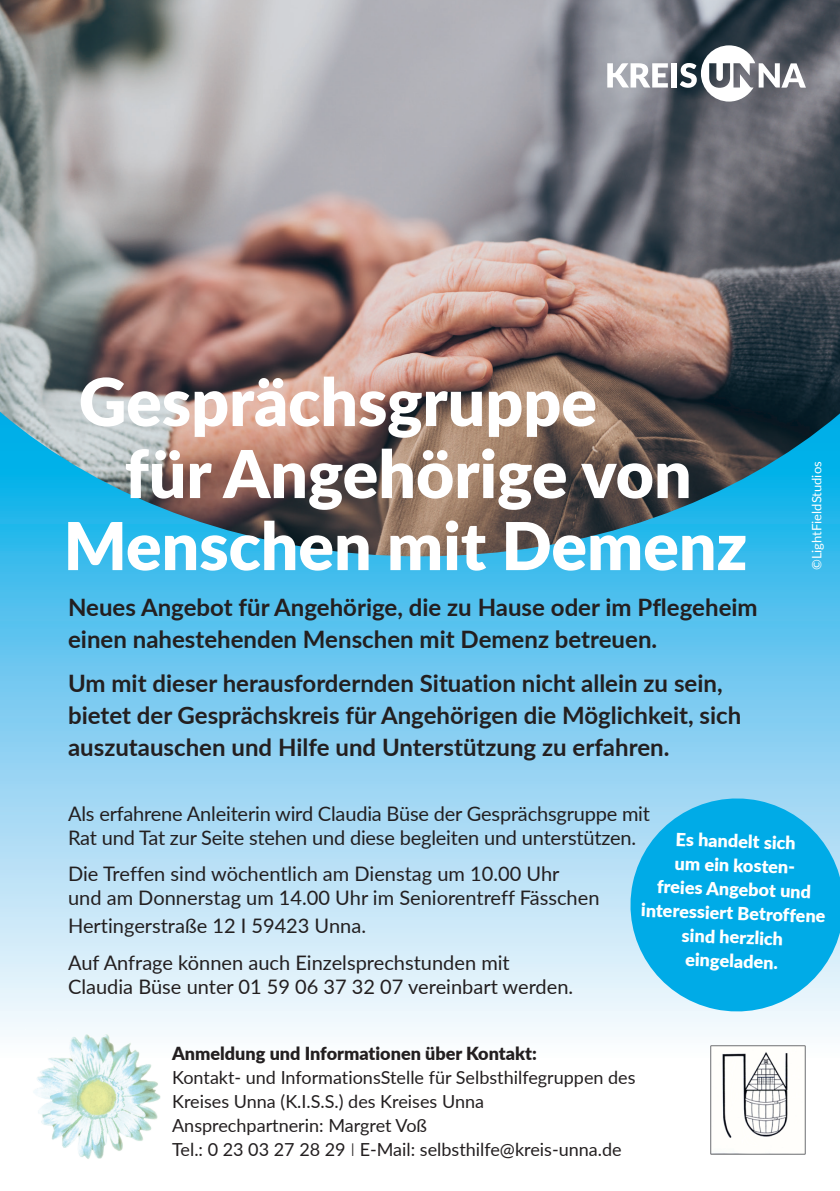
<style>
.page{position:relative;width:840px;height:1191px;background:#fff}
.page>*{position:absolute;margin:0;border:0;box-sizing:border-box;transform-origin:0 0}
.t1{font:900 66px "Lato";color:#fff}
.t2{font:700 24px/32px "Lato";color:#231f20}
.t3{font:20px/24px "Lato";letter-spacing:-.005em;color:#231f20}
.t4{font:18px/24px "Lato";color:#231f20}
.t5{font:900 18px/24px "Lato";color:#fff;text-align:center}
.t6{font:900 18px "Lato";color:#231f20}
.t7{font:13px "Lato";color:#fff}
.s1{font-weight:300}
</style>
<div class="page">
<svg style="left:0;top:556px;width:839px;height:504px"></svg>
<img style="left:0;top:0;width:839px;height:556px">
<svg style="left:607px;top:63px;width:60px;height:24px"></svg>
<div style="left:671px;top:63px;width:5px;height:24px;background:#fff"></div>
<svg style="left:679px;top:45px;width:126px;height:57px"></svg>
<img style="left:710px;top:1045px;width:95px;height:109px">
<img style="left:25px;top:1029px;width:142px;height:130px">
<svg style="left:620px;top:788px;width:219px;height:233px;fill:#00abe7"></svg>
<h1 class="t1" style="left:79px;top:352px;width:519px">Gesprächsgruppe</h1>
<h1 class="t1" style="left:124px;top:424px;width:568px">für Angehörige von</h1>
<h1 class="t1" style="left:63px;top:496px;width:684px">Menschen mit Demenz</h1>
<p class="t2" style="left:68px;top:590px;width:690px">Neues Angebot für Angehörige, die zu Hause oder im Pflegeheim einen nahestehenden Menschen mit Demenz betreuen.</p>
<p class="t2" style="left:68px;top:666px;width:674px">Um mit dieser herausfordernden Situation nicht allein zu sein, bietet der Gesprächskreis für Angehörigen die Möglichkeit, sich auszutauschen und Hilfe und Unterstützung zu erfahren.</p>
<p class="t7" style="left:806px;top:570px;width:110px;rotate:-90deg">©LightFieldStudios</p>
<p class="t3" style="left:68px;top:800px;width:583px">Als erfahrene Anleiterin wird Claudia Büse der Gesprächsgruppe mit<br>Rat und Tat zur Seite stehen und diese begleiten und unterstützen.</p>
<p class="t3" style="left:68px;top:860px;width:532px">Die Treffen sind wöchentlich am Dienstag um 10.00 Uhr<br>und am Donnerstag um 14.00 Uhr im Seniorentreff Fässchen</p>
<p class="t3" style="left:68px;top:907px;width:443px;line-height:36px">Hertingerstraße 12 I 59423 Unna.<br>Auf Anfrage können auch Einzelsprechstunden mit</p>
<p class="t3" style="left:68px;top:973px;width:506px">Claudia Büse unter 01 59 06 37 32 07 vereinbart werden.</p>
<p class="t5" style="left:643px;top:825px;width:186px;rotate:2deg">Es handelt sich<br>um ein kosten-<br>freies Angebot und interessiert Betroffene sind herzlich eingeladen.</p>
<p class="t6" style="left:172px;top:1039px;width:366px">Anmeldung und Informationen über Kontakt:</p>
<p class="t4" style="left:172px;top:1064px;width:464px">Kontakt- und InformationsStelle für Selbsthilfegruppen des Kreises Unna (K.I.S.S.) des Kreises Unna Ansprechpartnerin: Margret Voß<br>Tel.: 0 23 03 27 28 29 <span class="s1">I</span> E-Mail: selbsthilfe@kreis-unna.de</p>
</div>
